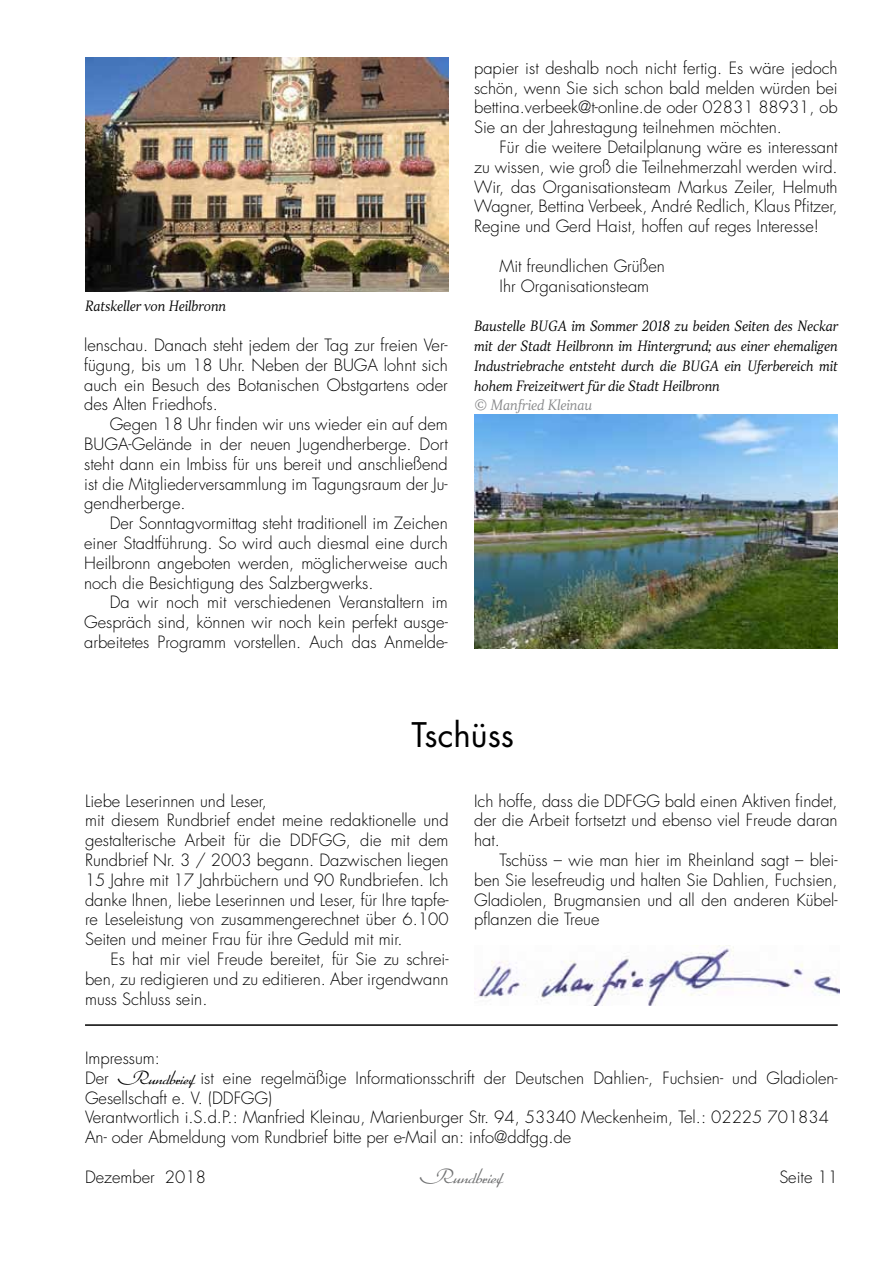
<style>
.page{position:relative;width:893px;height:1263px;background:#fff}
.page>*{position:absolute;margin:0;border:0;box-sizing:border-box;transform-origin:0 0}
.t1{font:33px "Futura Std";color:#000}
.t2{font:300 19.5px "Arabella Pro";color:#707172}
.t3{font:300 16.5px/19.8px "Futura Std";color:#000;text-align:justify}
.t4{font:italic 300 13.5px/19.8px "TT Jenevers";color:#000;text-align:justify}
.t5{font:italic 300 13.5px "TT Jenevers";color:#87888a}
.s1{font-family:"Arabella Pro";font-size:18px}
</style>
<div class="page">
<hr style="left:85px;top:1024px;width:753px;height:2px;background:#000">
<img style="left:475px;top:945px;width:364px;height:61px">
<img style="left:85px;top:58px;width:364px;height:234px">
<img style="left:474px;top:414px;width:364px;height:234px">
<p class="t4" style="left:85px;top:297px;width:143px">Ratskeller von Heilbronn</p>
<p class="t3" style="left:84px;top:336px;width:365px">lenschau. Danach steht jedem der Tag zur freien Ver&shy;fügung, bis um 18 Uhr. Neben der BUGA lohnt sich auch ein Besuch des Botanischen Obstgartens oder des Alten Friedhofs.</p>
<p class="t3" style="left:84px;top:415px;width:365px;text-indent:26px">Gegen 18 Uhr finden wir uns wieder ein auf dem BUGA-Gelände in der neuen Jugendherberge. Dort steht dann ein Imbiss für uns bereit und anschließend ist die Mitgliederversammlung im Tagungsraum der Ju&shy;gendherberge.</p>
<p class="t3" style="left:84px;top:514px;width:365px;text-indent:26px">Der Sonntagvormittag steht traditionell im Zeichen einer Stadtführung. So wird auch diesmal eine durch Heilbronn angeboten werden, möglicherweise auch noch die Besichtigung des Salzbergwerks.</p>
<p class="t3" style="left:84px;top:593px;width:365px;text-indent:26px">Da wir noch mit verschiedenen Veranstaltern im Gespräch sind, können wir noch kein perfekt ausge&shy;arbeitetes Programm vorstellen. Auch das Anmelde-</p>
<p class="t3" style="left:474px;top:58px;width:365px">papier ist deshalb noch nicht fertig. Es wäre jedoch schön, wenn Sie sich schon bald melden würden bei bettina.verbeek@t-online.de oder 02831 88931, ob Sie an der Jahrestagung teilnehmen möchten.</p>
<p class="t3" style="left:474px;top:138px;width:365px;text-indent:26px">Für die weitere Detailplanung wäre es interessant zu wissen, wie groß die Teilnehmerzahl werden wird.<br>Wir, das Organisationsteam Markus Zeiler, Helmuth Wagner, Bettina Verbeek, André Redlich, Klaus Pfitzer, Regine und Gerd Haist, hoffen auf reges Interesse!</p>
<p class="t3" style="left:500px;top:256px;width:167px">Mit freundlichen Grüßen<br>Ihr Organisationsteam</p>
<p class="t4" style="left:474px;top:316px;width:366px">Baustelle BUGA im Sommer 2018 zu beiden Seiten des Neckar mit der Stadt Heilbronn im Hintergrund; aus einer ehemaligen Industriebrache entsteht durch die BUGA ein Uferbereich mit hohem Freizeitwert für die Stadt Heilbronn</p>
<p class="t5" style="left:474px;top:397px;width:119px">© Manfried Kleinau</p>
<h1 class="t1" style="left:411px;top:714px;width:104px">Tschüss</h1>
<p class="t3" style="left:85px;top:791px;width:365px;text-align:left">Liebe Leserinnen und Leser,<br>mit diesem Rundbrief endet meine redaktionelle und gestalterische Arbeit für die DDFGG, die mit dem Rundbrief Nr. 3 / 2003 begann. Dazwischen liegen 15 Jahre mit 17 Jahrbüchern und 90 Rundbriefen. Ich danke Ihnen, liebe Leserinnen und Leser, für Ihre tapfe&shy;re Leseleistung von zusammengerechnet über 6.100<br>Seiten und meiner Frau für ihre Geduld mit mir.</p>
<p class="t3" style="left:85px;top:949px;width:365px;text-indent:26px">Es hat mir viel Freude bereitet, für Sie zu schrei&shy;ben, zu redigieren und zu editieren. Aber irgendwann muss Schluss sein.</p>
<p class="t3" style="left:474px;top:791px;width:365px">Ich hoffe, dass die DDFGG bald einen Aktiven findet, der die Arbeit fortsetzt und ebenso viel Freude daran hat.</p>
<p class="t3" style="left:474px;top:850px;width:365px;text-indent:26px">Tschüss – wie man hier im Rheinland sagt – blei&shy;ben Sie lesefreudig und halten Sie Dahlien, Fuchsien, Gladiolen, Brugmansien und all den anderen Kübel&shy;pflanzen die Treue</p>
<p class="t3" style="left:85px;top:1048px;width:754px;text-align:left">Impressum:<br>Der <span class="s1">Rundbrief</span> ist eine regelmäßige Informationsschrift der Deutschen Dahlien-, Fuchsien- und Gladiolen-Gesellschaft e. V. (DDFGG)<br>Verantwortlich i.S.d.P.: Manfried Kleinau, Marienburger Str. 94, 53340 Meckenheim, Tel.: 02225 701834<br>An- oder Abmeldung vom Rundbrief bitte per e-Mail an: info@ddfgg.de</p>
<p class="t2" style="left:420px;top:1165px;width:84px">Rundbrief</p>
<p class="t3" style="left:85px;top:1167px;width:122px">Dezember 2018</p>
<p class="t3" style="left:779px;top:1167px;width:60px">Seite 11</p>
</div>
